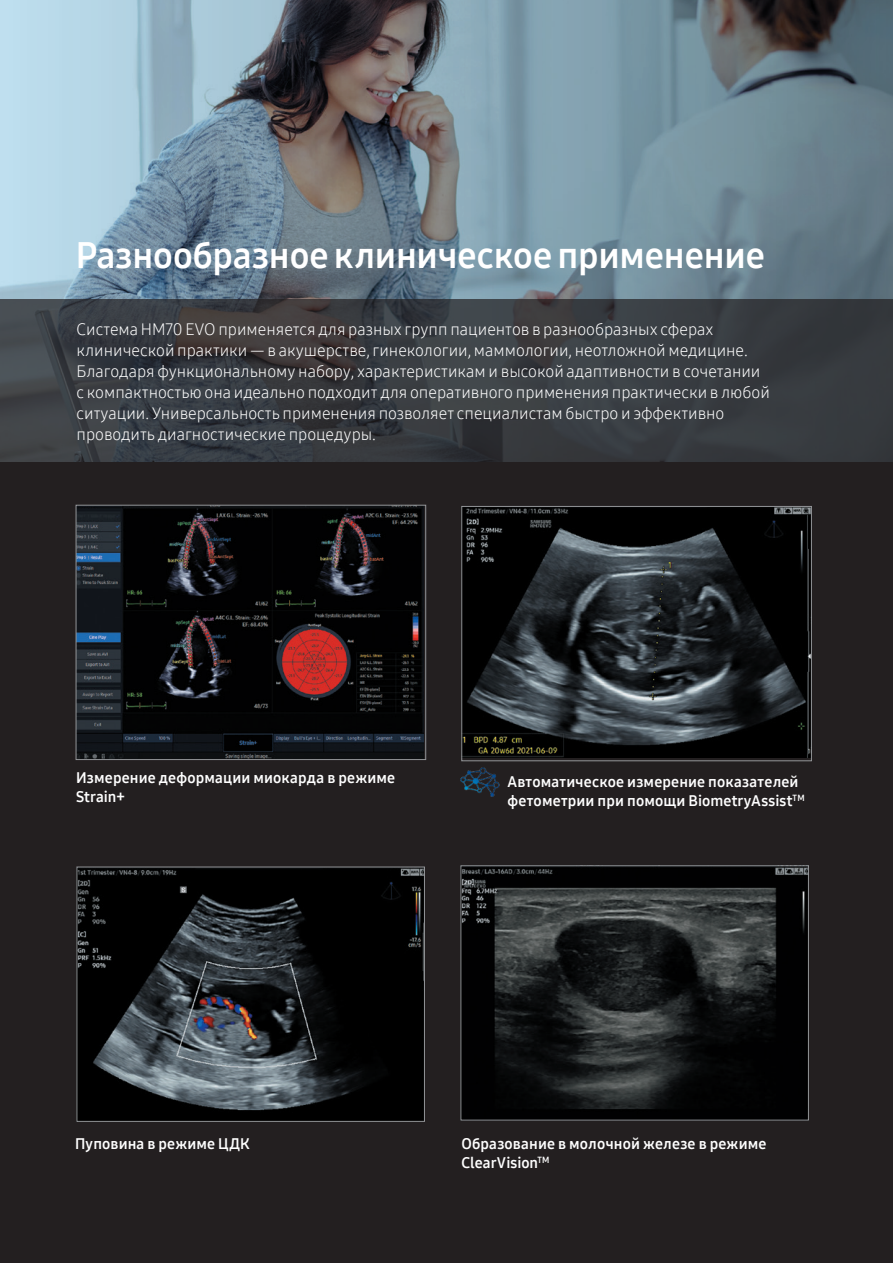
<style>
.page{position:relative;width:893px;height:1263px;background:#231f20}
.page>*{position:absolute;margin:0;border:0;box-sizing:border-box;transform-origin:0 0}
.Шапка_белая{font:36px "Samsung One 700";letter-spacing:-.005em;color:#fff}
.Текст_под_белой_папк{font:16.5px/21px "Samsung One 300";color:#fff}
.t1{font:15px/18.8px "Samsung One 700";letter-spacing:.01em;color:#fff}
</style>
<div class="page">
<svg style="left:0;top:0;width:893px;height:300px;background:#788e9a"></svg>
<img style="left:460px;top:767px;width:40px;height:30px">
<img style="left:463px;top:508px;width:347px;height:249px">
<div style="left:461px;top:506px;width:351px;height:255px;border:1px solid #939598"></div>
<img style="left:462px;top:867px;width:345px;height:251px">
<div style="left:460px;top:865px;width:349px;height:255px;border:1px solid #939598"></div>
<img style="left:79px;top:869px;width:344px;height:251px">
<div style="left:77px;top:867px;width:348px;height:255px;border:1px solid #939598"></div>
<svg style="left:0;top:300px;width:893px;height:162px;background:#383c40"></svg>
<img style="left:78px;top:507px;width:345px;height:251px">
<div style="left:76px;top:505px;width:350px;height:255px;border:1px solid #939598"></div>
<p class="Шапка_белая" style="left:76px;top:231px;width:691px">Разнообразное клиническое применение</p>
<p class="Текст_под_белой_папк" style="left:77px;top:319px;width:688px">Система HM70 EVO применяется для разных групп пациентов в разнообразных сферах клинической практики — в акушерстве, гинекологии, маммологии, неотложной медицине.<br>Благодаря функциональному набору, характеристикам и высокой адаптивности в сочетании с компактностью она идеально подходит для оперативного применения практически в любой ситуации. Универсальность применения позволяет специалистам быстро и эффективно проводить диагностические процедуры.</p>
<p class="t1" style="left:76px;top:768px;width:320px;line-height:19.2px">Измерение деформации миокарда в режиме<br>Strain+</p>
<p class="t1" style="left:507px;top:772px;width:299px">Автоматическое измерение показателей фетометрии при помощи BiometryAssist<sup>TM</sup></p>
<p class="t1" style="left:75px;top:1134px;width:176px">Пуповина в режиме ЦДК</p>
<p class="t1" style="left:461px;top:1134px;width:307px">Образование в молочной железе в режиме<br>ClearVision<sup>TM</sup></p>
</div>
